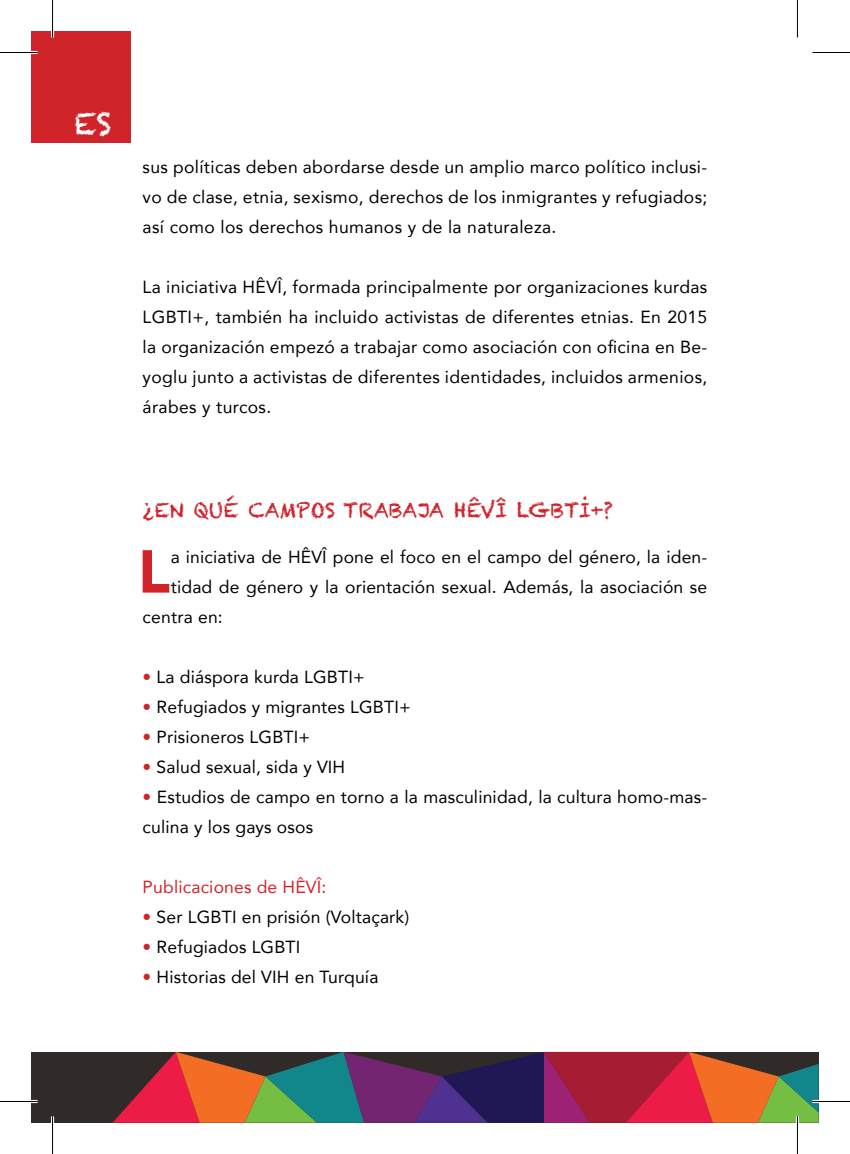
<style>
.page{position:relative;width:850px;height:1154px;background:#fff}
.page>*{position:absolute;margin:0;border:0;box-sizing:border-box;transform-origin:0 0}
.t1{font:900 59.75px "Avenir";color:#d1232a}
.t2{font:30px "Chalkduster";color:#fff}
.t3{font:20px "Chalkduster";color:#d1232a}
.t4{font:17.5px/30px "Avenir";letter-spacing:.01em;color:#000;text-align:justify}
.t5{font:17.5px "Avenir";letter-spacing:.01em;color:#d1232a}
.s1{color:#d1232a}
</style>
<div class="page">
<div style="left:31px;top:31px;width:99px;height:112px;background:#d1232a"></div>
<div style="left:31px;top:1052px;width:512px;height:71px;background:#302a28"></div>
<svg style="left:112px;top:1052px;width:706px;height:71px;background:#7f4148"></svg>
<hr style="left:0;top:51px;width:38px;height:3px;background:#fff">
<hr style="left:0;top:1100px;width:38px;height:3px;background:#fff">
<hr style="left:812px;top:1100px;width:37px;height:3px;background:#fff">
<hr style="left:51px;top:0;width:3px;height:38px;background:#fff">
<hr style="left:51px;top:1116px;width:3px;height:38px;background:#fff">
<hr style="left:795px;top:1116px;width:3px;height:38px;background:#fff">
<hr style="left:0;top:52px;width:38px;height:1px;background:#000">
<hr style="left:812px;top:52px;width:37px;height:1px;background:#000">
<hr style="left:0;top:1101px;width:38px;height:1px;background:#000">
<hr style="left:812px;top:1101px;width:37px;height:1px;background:#000">
<hr style="left:52px;top:0;width:1px;height:38px;background:#000">
<hr style="left:52px;top:1116px;width:1px;height:38px;background:#000">
<hr style="left:796px;top:0;width:1px;height:38px;background:#000">
<hr style="left:796px;top:1116px;width:1px;height:38px;background:#000">
<p class="t2" style="left:74px;top:106px;width:39px">ES</p>
<p class="t4" style="left:142px;top:151px;width:566px">sus políticas deben abordarse desde un amplio marco político inclusi&shy;vo de clase, etnia, sexismo, derechos de los inmigrantes y refugiados; así como los derechos humanos y de la naturaleza.</p>
<p class="t4" style="left:142px;top:271px;width:566px">La iniciativa HÊVÎ, formada principalmente por organizaciones kurdas LGBTI+, también ha incluido activistas de diferentes etnias. En 2015 la organización empezó a trabajar como asociación con oficina en Be&shy;yoglu junto a activistas de diferentes identidades, incluidos armenios, árabes y turcos.</p>
<p class="t3" style="left:142px;top:498px;width:471px">¿EN QUÉ CAMPOS TRABAJA HÊVÎ LGBTİ+?</p>
<p class="t1" style="left:138px;top:521px;width:34px">L</p>
<p class="t4" style="left:171px;top:541px;width:538px">a iniciativa de HÊVÎ pone el foco en el campo del género, la iden-</p>
<p class="t4" style="left:171px;top:571px;width:538px">tidad de género y la orientación sexual. Además, la asociación se</p>
<p class="t4" style="left:142px;top:601px;width:82px">centra en:</p>
<p class="t4" style="left:142px;top:661px;width:223px"><span class="s1">•</span> La diáspora kurda LGBTI+</p>
<p class="t4" style="left:142px;top:691px;width:269px"><span class="s1">•</span> Refugiados y migrantes LGBTI+</p>
<p class="t4" style="left:142px;top:721px;width:169px"><span class="s1">•</span> Prisioneros LGBTI+</p>
<p class="t4" style="left:142px;top:751px;width:204px"><span class="s1">•</span> Salud sexual, sida y VIH</p>
<p class="t4" style="left:142px;top:781px;width:566px"><span class="s1">•</span> Estudios de campo en torno a la masculinidad, la cultura homo-mas&shy;culina y los gays osos</p>
<p class="t5" style="left:142px;top:872px;width:185px">Publicaciones de HÊVÎ:</p>
<p class="t4" style="left:142px;top:901px;width:268px"><span class="s1">•</span> Ser LGBTI en prisión (Voltaçark)</p>
<p class="t4" style="left:142px;top:931px;width:159px"><span class="s1">•</span> Refugiados LGBTI</p>
<p class="t4" style="left:142px;top:961px;width:237px"><span class="s1">•</span> Historias del VIH en Turquía</p>
</div>
